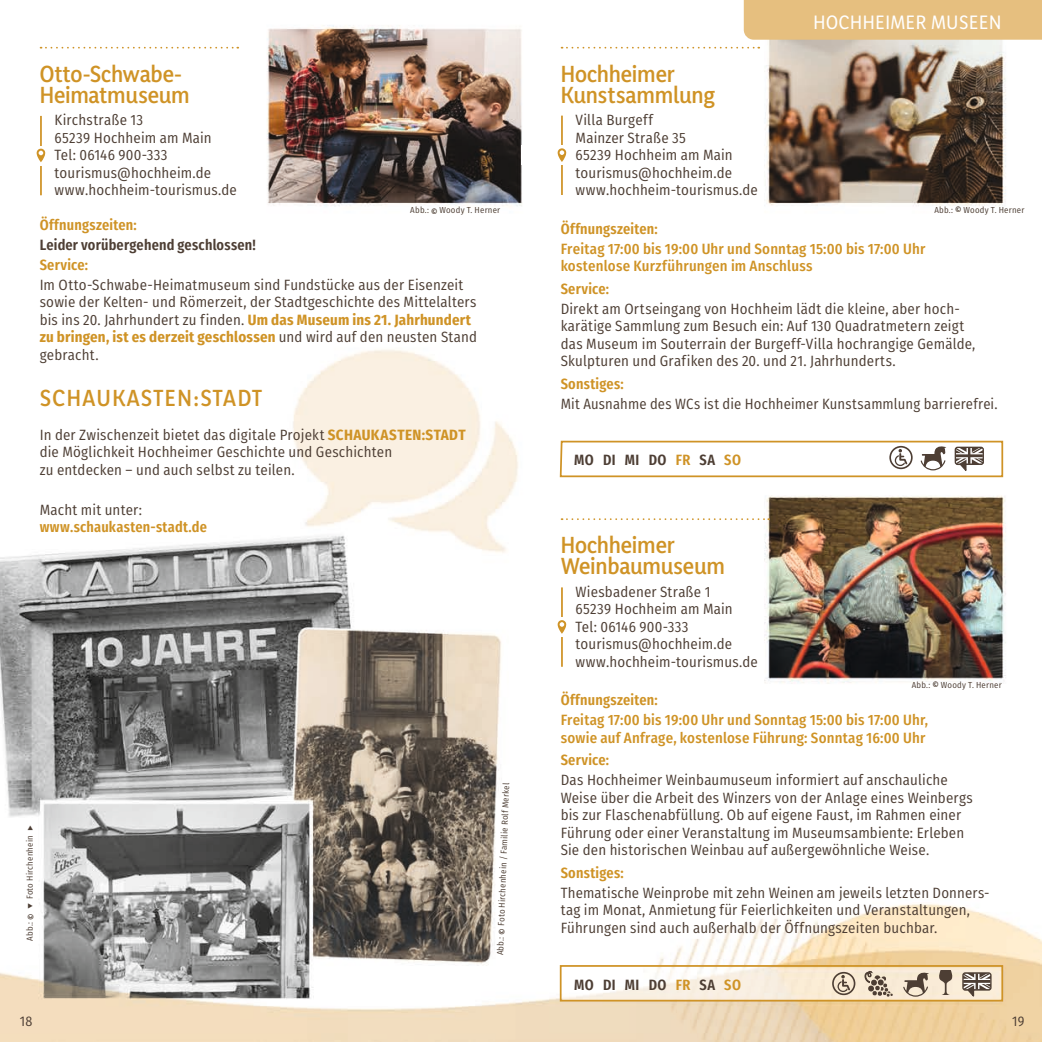
<style>
.page{position:relative;width:1042px;height:1042px;background:#fff}
.page>*{position:absolute;margin:0;border:0;box-sizing:border-box;transform-origin:0 0}
.t1{font:200 21px/21px "Yaldevi";letter-spacing:-.005em;color:#cf9326}
.t2{font:200 21px "Yaldevi";letter-spacing:.075em;color:#cf9326}
.t3{font:200 17.5px "Yaldevi";letter-spacing:.04em;color:#fff}
.t4{font:14.88px/17.5px "Fira Sans Condensed";letter-spacing:.01em;color:#4d3e34}
.t5{font:500 14.88px/17.5px "Fira Sans Condensed";letter-spacing:.015em;color:#cf9326}
.t6{font:600 14.88px "Fira Sans Condensed";letter-spacing:.015em;color:#cf9326}
.t7{font:600 14.88px "Fira Sans Condensed";letter-spacing:.015em;color:#4d3e34}
.t8{font:14px "Fira Sans Condensed";color:#4d3e34}
.t9{font:8.75px "Fira Sans Condensed";letter-spacing:.025em;color:#4d3e34}
.s1{font-weight:500}
.s2{font-weight:700;color:#cf9326}
.s3{font-size:7px}
.s4{color:#cf9326}
</style>
<div class="page">
<img style="left:0;top:0;width:1042px;height:1042px">
<hr style="left:561px;top:116px;width:2px;height:79px;background:#cf9326">
<div style="left:521px;top:145px;width:54px;height:20px;background:#fff"></div>
<svg style="left:557px;top:148px;width:9px;height:14px"></svg>
<hr style="left:40px;top:116px;width:2px;height:79px;background:#cf9326">
<div style="left:0;top:146px;width:55px;height:19px;background:#fff"></div>
<svg style="left:37px;top:149px;width:8px;height:13px"></svg>
<hr style="left:561px;top:587px;width:2px;height:80px;background:#cf9326">
<div style="left:521px;top:617px;width:54px;height:20px;background:#fff"></div>
<svg style="left:557px;top:620px;width:9px;height:14px"></svg>
<svg style="left:561px;top:47px;width:198px;height:2px"></svg>
<svg style="left:561px;top:518px;width:208px;height:2px"></svg>
<svg style="left:41px;top:47px;width:197px;height:2px"></svg>
<div style="left:560px;top:965px;width:443px;height:36px;border:2px solid #cf9326"></div>
<svg style="left:962px;top:972px;width:30px;height:25px"></svg>
<svg style="left:939px;top:970px;width:13px;height:24px"></svg>
<svg style="left:864px;top:970px;width:29px;height:27px"></svg>
<svg style="left:903px;top:972px;width:26px;height:24px"></svg>
<svg style="left:559px;top:440px;width:445px;height:38px"></svg>
<div style="left:889px;top:446px;width:23px;height:23px;border:2px solid #4d3e34;border-radius:50%"></div>
<svg style="left:837px;top:975px;width:13px;height:17px"></svg>
<div style="left:832px;top:972px;width:23px;height:23px;border:2px solid #4d3e34;border-radius:50%"></div>
<div style="left:744px;top:0;width:298px;height:40px;background:#e6bf7f"></div>
<h1 class="t1" style="left:40px;top:63px;width:152px">Otto-Schwabe-<br>Heimatmuseum</h1>
<p class="t4" style="left:55px;top:111px;width:184px">Kirchstraße 13<br>65239 Hochheim am Main<br>Tel: 06146 900-333 tourismus@hochheim.de www.hochheim-tourismus.de</p>
<p class="t9" style="left:410px;top:204px;width:92px">Abb.: <span class="s1">©</span> Woody T. Herner</p>
<p class="t6" style="left:40px;top:211px;width:98px">Öffnungszeiten:</p>
<p class="t7" style="left:40px;top:231px;width:218px">Leider vorübergehend geschlossen!</p>
<p class="t6" style="left:40px;top:251px;width:50px">Service:</p>
<p class="t4" style="left:40px;top:276px;width:439px">Im Otto-Schwabe-Heimatmuseum sind Fundstücke aus der Eisenzeit sowie der Kelten- und Römerzeit, der Stadtgeschichte des Mittelalters bis ins 20. Jahrhundert zu finden. <span class="s2">Um das Museum ins 21. Jahrhundert zu bringen, ist es derzeit geschlossen</span> und wird auf den neusten Stand gebracht.</p>
<h1 class="t2" style="left:40px;top:383px;width:224px">SCHAUKASTEN:STADT</h1>
<p class="t4" style="left:40px;top:425px;width:427px">In der Zwischenzeit bietet das digitale Projekt <span class="s2">SCHAUKASTEN:STADT </span>die Möglichkeit Hochheimer Geschichte und Geschichten<br>zu entdecken – und auch selbst zu teilen.</p>
<p class="t4" style="left:40px;top:500px;width:104px">Macht mit unter:</p>
<p class="t6" style="left:40px;top:513px;width:169px">www.schaukasten-stadt.de</p>
<p class="t9" style="left:23px;top:940px;width:117px;rotate:-90deg">Abb.: <span class="s1">©</span> <span class="s3">▼</span> Foto Hirchenhein <span class="s3">▶</span></p>
<p class="t9" style="left:494px;top:955px;width:174px;rotate:-88deg">Abb.: <span class="s1">©</span> Foto Hirchenhein / Familie Rolf Merkel</p>
<h1 class="t1" style="left:561px;top:63px;width:156px">Hochheimer<br>Kunstsammlung</h1>
<p class="t4" style="left:575px;top:111px;width:184px">Villa Burgeff<br>Mainzer Straße 35<br>65239 Hochheim am Main tourismus@hochheim.de www.hochheim-tourismus.de</p>
<p class="t3" style="left:813px;top:10px;width:189px">HOCHHEIMER MUSEEN</p>
<p class="t9" style="left:934px;top:204px;width:92px">Abb.: <span class="s1">©</span> Woody T. Herner</p>
<p class="t6" style="left:561px;top:215px;width:98px">Öffnungszeiten:</p>
<p class="t5" style="left:561px;top:239px;width:366px">Freitag 17:00 bis 19:00 Uhr und Sonntag 15:00 bis 17:00 Uhr kostenlose Kurzführungen im Anschluss</p>
<p class="t6" style="left:561px;top:275px;width:50px">Service:</p>
<p class="t4" style="left:561px;top:299px;width:416px">Direkt am Ortseingang von Hochheim lädt die kleine, aber hoch&shy;karätige Sammlung zum Besuch ein: Auf 130 Quadratmetern zeigt das Museum im Souterrain der Burgeff-Villa hochrangige Gemälde, Skulpturen und Grafiken des 20. und 21. Jahrhunderts.</p>
<p class="t6" style="left:561px;top:370px;width:65px">Sonstiges:</p>
<p class="t4" style="left:561px;top:395px;width:438px">Mit Ausnahme des WCs ist die Hochheimer Kunstsammlung barrierefrei.</p>
<p class="t7" style="left:574px;top:447px;width:168px">MO DI MI DO <span class="s4">FR</span> SA <span class="s4">SO</span></p>
<h1 class="t1" style="left:561px;top:535px;width:166px">Hochheimer<br>Weinbaumuseum</h1>
<p class="t4" style="left:575px;top:582px;width:184px">Wiesbadener Straße 1<br>65239 Hochheim am Main<br>Tel: 06146 900-333 tourismus@hochheim.de www.hochheim-tourismus.de</p>
<p class="t9" style="left:912px;top:678px;width:92px">Abb.: <span class="s1">©</span> Woody T. Herner</p>
<p class="t6" style="left:561px;top:686px;width:98px">Öffnungszeiten:</p>
<p class="t5" style="left:561px;top:711px;width:369px">Freitag 17:00 bis 19:00 Uhr und Sonntag 15:00 bis 17:00 Uhr, sowie auf Anfrage, kostenlose Führung: Sonntag 16:00 Uhr</p>
<p class="t6" style="left:561px;top:746px;width:50px">Service:</p>
<p class="t4" style="left:561px;top:771px;width:414px">Das Hochheimer Weinbaumuseum informiert auf anschauliche Weise über die Arbeit des Winzers von der Anlage eines Weinbergs bis zur Flaschenabfüllung. Ob auf eigene Faust, im Rahmen einer Führung oder einer Veranstaltung im Museumsambiente: Erleben Sie den historischen Weinbau auf außergewöhnliche Weise.</p>
<p class="t6" style="left:561px;top:859px;width:65px">Sonstiges:</p>
<p class="t4" style="left:561px;top:883px;width:430px">Thematische Weinprobe mit zehn Weinen am jeweils letzten Donners&shy;tag im Monat, Anmietung für Feierlichkeiten und Veranstaltungen,<br>Führungen sind auch außerhalb der Öffnungszeiten buchbar.</p>
<p class="t7" style="left:574px;top:971px;width:168px">MO DI MI DO <span class="s4">FR</span> SA <span class="s4">SO</span></p>
<p class="t8" style="left:20px;top:1010px;width:14px">18</p>
<p class="t8" style="left:1012px;top:1010px;width:14px">19</p>
</div>
